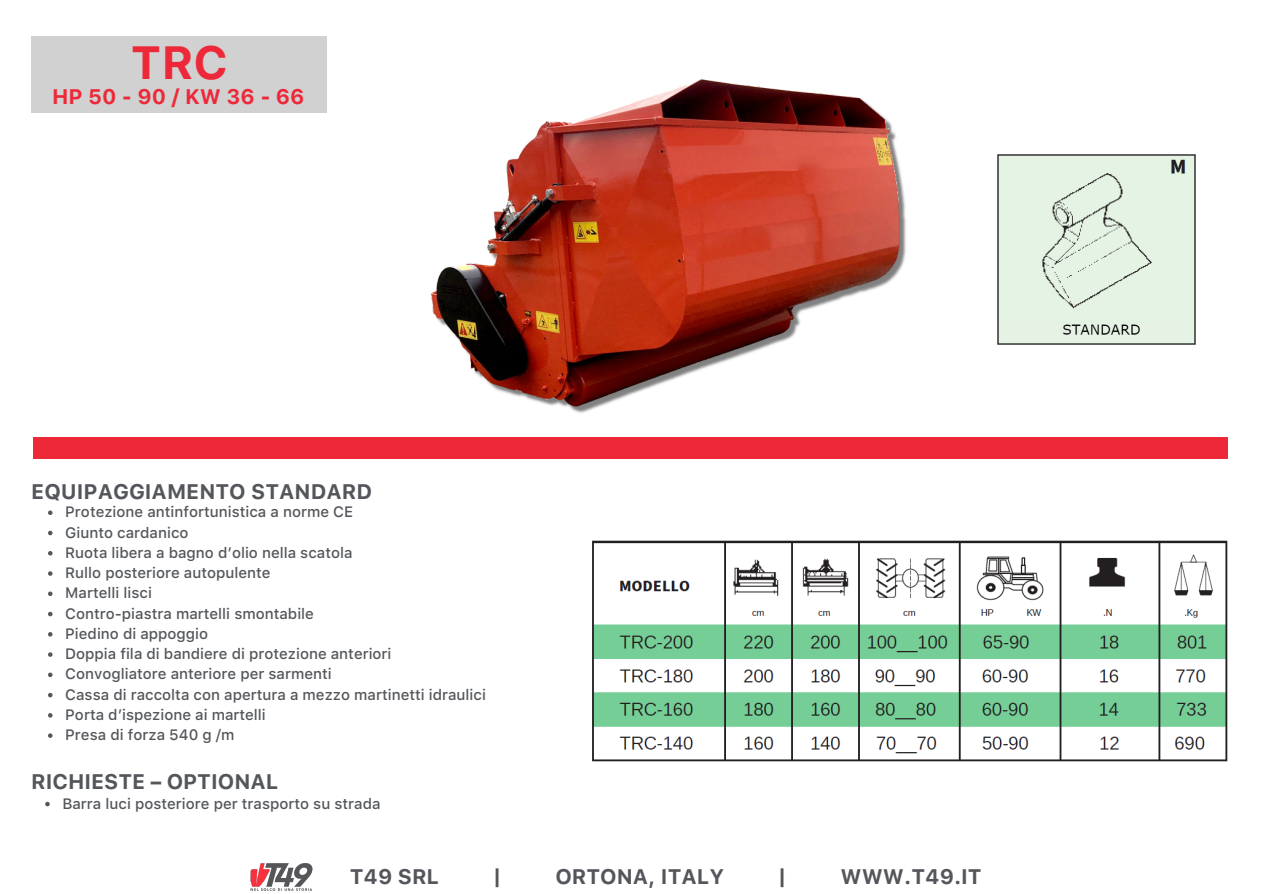
<style>
.page{position:relative;width:1263px;height:894px;background:#fff}
.page>*{position:absolute;margin:0;border:0;box-sizing:border-box;transform-origin:0 0}
.t1{font:700 46.35px "SF Pro Text";color:#ed2939}
.t2{font:700 21px "SF Pro Text";color:#53565a}
.t3{font:700 21px "SF Pro Text";color:#ed2939}
.t4{font:500 15px/20.2px "SF Pro Text";color:#53565a}
</style>
<div class="page">
<div style="left:34px;top:437px;width:1194px;height:21px;background:#ed2939"></div>
<svg style="left:45px;top:801px;width:5px;height:5px"></svg>
<svg style="left:48px;top:510px;width:5px;height:5px"></svg>
<svg style="left:48px;top:530px;width:5px;height:5px"></svg>
<svg style="left:48px;top:551px;width:5px;height:4px"></svg>
<svg style="left:48px;top:571px;width:5px;height:4px"></svg>
<svg style="left:48px;top:591px;width:5px;height:5px"></svg>
<svg style="left:48px;top:611px;width:5px;height:5px"></svg>
<svg style="left:48px;top:632px;width:5px;height:4px"></svg>
<svg style="left:48px;top:652px;width:5px;height:4px"></svg>
<svg style="left:48px;top:672px;width:5px;height:5px"></svg>
<svg style="left:48px;top:692px;width:5px;height:5px"></svg>
<svg style="left:48px;top:713px;width:5px;height:4px"></svg>
<svg style="left:48px;top:733px;width:5px;height:4px"></svg>
<img style="left:250px;top:863px;width:63px;height:28px">
<img style="left:997px;top:154px;width:199px;height:191px">
<img style="left:592px;top:540px;width:636px;height:222px">
<div style="left:31px;top:37px;width:296px;height:76px;background:#d1d1d1"></div>
<img style="left:424px;top:79px;width:500px;height:380px">
<h1 class="t1" style="left:131px;top:35px;width:99px">TRC</h1>
<h2 class="t3" style="left:52px;top:84px;width:254px">HP50-90/KW36-66</h2>
<h2 class="t2" style="left:31px;top:479px;width:342px">EQUIPAGGIAMENTO STANDARD</h2>
<p class="t4" style="left:65px;top:501px;width:422px">Protezione antinfortunistica a norme CE<br>Giunto cardanico<br>Ruota libera a bagno dʼolio nella scatola<br>Rullo posteriore autopulente<br>Martelli lisci<br>Contro-piastra martelli smontabile<br>Piedino di appoggio<br>Doppia fila di bandiere di protezione anteriori Convogliatore anteriore per sarmenti<br>Cassa di raccolta con apertura a mezzo martinetti idraulici Porta dʼispezione ai martelli<br>Presa di forza 540 g /m</p>
<h2 class="t2" style="left:31px;top:768px;width:249px">RICHIESTE – OPTIONAL</h2>
<p class="t4" style="left:62px;top:792px;width:320px">Barra luci posteriore per trasporto su strada</p>
<h2 class="t2" style="left:350px;top:863px;width:91px">T49 SRL</h2>
<h2 class="t2" style="left:493px;top:863px;width:10px">|</h2>
<h2 class="t2" style="left:555px;top:863px;width:170px">ORTONA, ITALY</h2>
<h2 class="t2" style="left:778px;top:863px;width:10px">|</h2>
<h2 class="t2" style="left:841px;top:863px;width:143px">WWW.T49.IT</h2>
</div>
